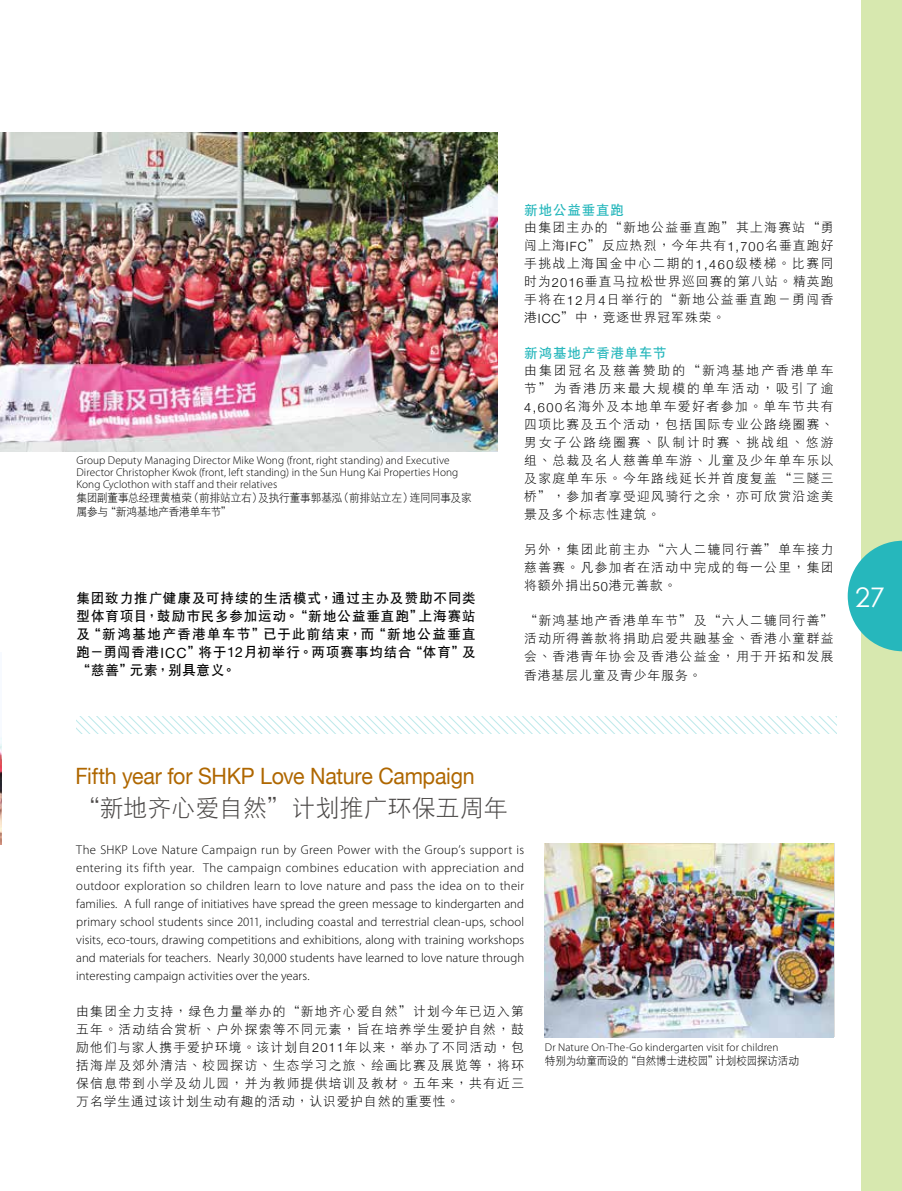
<style>
.page{position:relative;width:902px;height:1191px;background:#fff}
.page>*{position:absolute;margin:0;border:0;box-sizing:border-box;transform-origin:0 0}
.t1{font:27px "Century Gothic";color:#fff}
.t2{font:24px "DFP Hei W3 GB5";color:#494645}
.t3{font:22.5px "Helvetica Neue";letter-spacing:-.015em;color:#af6700;scale:.95 1}
.t4{font:13.5px/18px "DFP Hei W7 GB5";letter-spacing:.08em;color:#000;text-align:justify}
.t5{font:13.5px "DFP Hei W7 GB5";letter-spacing:.06em;color:#26b7bc}
.t6{font:12.75px/18px "DFP Hei W3 GB5";letter-spacing:.105em;color:#000;text-align:justify}
.t7{font:300 12.75px/18px "Myriad Pro";letter-spacing:.005em;color:#000;text-align:justify}
.t8{font:300 11.25px/12px "Myriad Pro";letter-spacing:.01em;color:#000}
.t9{font:11.25px/14.2px "DFP Hei W3 GB5";letter-spacing:-.02em;color:#000;scale:.95 1}
.s1{font-family:"Helvetica Neue";font-size:14.1px}
.s2{font-family:"Helvetica Neue";font-weight:300}
</style>
<div class="page">
<svg style="left:77px;top:716px;width:759px;height:17px"></svg>
<img style="left:0;top:133px;width:497px;height:319px">
<img style="left:0;top:737px;width:2px;height:107px">
<img style="left:545px;top:843px;width:288px;height:194px">
<div style="left:861px;top:0;width:40px;height:1191px;background:#d7e8af"></div>
<svg style="left:847px;top:541px;width:54px;height:110px"></svg>
<p class="t8" style="left:77px;top:454px;width:383px">Group Deputy Managing Director Mike Wong (front, right standing) and Executive<br>Director Christopher Kwok (front, left standing) in the Sun Hung Kai Properties Hong<br>Kong Cyclothon with staff and their relatives</p>
<p class="t9" style="left:77px;top:490px;width:417px">集團副董事總經理黃植榮（前排站立右）及執行董事郭基泓（前排站立左）連同同事及家屬參與“新鴻基地產香港單車節”</p>
<p class="t4" style="left:77px;top:589px;width:400px">集團致力推廣健康及可持續的生活模式，通過主辦及贊助不同類型體育項目，鼓勵市民多參加運動。“新地公益垂直跑”上海賽站及“新鴻基地產香港單車節”已於此前結束，而“新地公益垂直跑－勇闖香港<span class="s1">ICC</span>”將於<span class="s1">12</span>月初舉行。兩項賽事均結合“體育”及“慈善”元素，別具意義。</p>
<p class="t5" style="left:524px;top:203px;width:101px">新地公益垂直跑</p>
<p class="t6" style="left:524px;top:218px;width:311px">由集團主辦的“新地公益垂直跑”其上海賽站“勇闖上海<span class="s2">IFC</span>”反應熱烈，今年共有<span class="s2">1,700</span>名垂直跑好手挑戰上海國金中心二期的<span class="s2">1,460</span>級樓梯。比賽同時為<span class="s2">2016</span>垂直馬拉松世界巡回賽的第八站。精英跑手將在<span class="s2">12</span>月<span class="s2">4</span>日舉行的“新地公益垂直跑－勇闖香港<span class="s2">ICC</span>”中，競逐世界冠軍殊榮。</p>
<p class="t5" style="left:524px;top:346px;width:144px">新鴻基地產香港單車節</p>
<p class="t6" style="left:524px;top:361px;width:311px">由集團冠名及慈善贊助的“新鴻基地產香港單車節”為香港歷來最大規模的單車活動，吸引了逾<span class="s2">4,600</span>名海外及本地單車愛好者參加。單車節共有四項比賽及五個活動，包括國際專業公路繞圈賽、男女子公路繞圈賽、隊制計時賽、挑戰組、悠游組、總裁及名人慈善單車游、兒童及少年單車樂以及家庭單車樂。今年路線延長並首度覆蓋“三隧三橋”，參加者享受迎風騎行之余，亦可欣賞沿途美景及多個標誌性建築。</p>
<p class="t6" style="left:524px;top:540px;width:311px">另外，集團此前主辦“六人二轆同行善”單車接力慈善賽。凡參加者在活動中完成的每一公里，集團將額外捐出<span class="s2">50</span>港元善款。</p>
<p class="t6" style="left:524px;top:611px;width:311px">“新鴻基地產香港單車節”及“六人二轆同行善”活動所得善款將捐助啓愛共融基金、香港小童群益會、香港青年協會及香港公益金，用於開拓和發展香港基層兒童及青少年服務。</p>
<h1 class="t1" style="left:855px;top:581px;width:31px">27</h1>
<h3 class="t3" style="left:75px;top:760px;width:421px">Fifth year for SHKP Love Nature Campaign</h3>
<h2 class="t2" style="left:75px;top:796px;width:434px">“新地齊心愛自然”計劃推廣環保五周年</h2>
<p class="t7" style="left:76px;top:841px;width:449px">The SHKP Love Nature Campaign run by Green Power with the Group’s support is entering its fifth year. The campaign combines education with appreciation and outdoor exploration so children learn to love nature and pass the idea on to their families. A full range of initiatives have spread the green message to kindergarten and primary school students since 2011, including coastal and terrestrial clean-ups, school visits, eco-tours, drawing competitions and exhibitions, along with training workshops and materials for teachers. Nearly 30,000 students have learned to love nature through interesting campaign activities over the years.</p>
<p class="t6" style="left:76px;top:1002px;width:449px">由集團全力支持，綠色力量舉辦的“新地齊心愛自然”計劃今年已邁入第五年。活動結合賞析、戶外探索等不同元素，旨在培養學生愛護自然，鼓勵他們與家人攜手愛護環境。該計劃自<span class="s2">2011</span>年以來，舉辦了不同活動，包括海岸及郊外清潔、校園探訪、生態學習之旅、繪畫比賽及展覽等，將環保信息帶到小學及幼兒園，並為教師提供培訓及教材。五年來，共有近三萬名學生通過該計劃生動有趣的活動，認識愛護自然的重要性。</p>
<p class="t8" style="left:545px;top:1041px;width:235px">Dr Nature On-The-Go kindergarten visit for children</p>
<p class="t9" style="left:545px;top:1053px;width:269px">特別為幼童而設的“自然博士進校園”計劃校園探訪活動</p>
</div>
